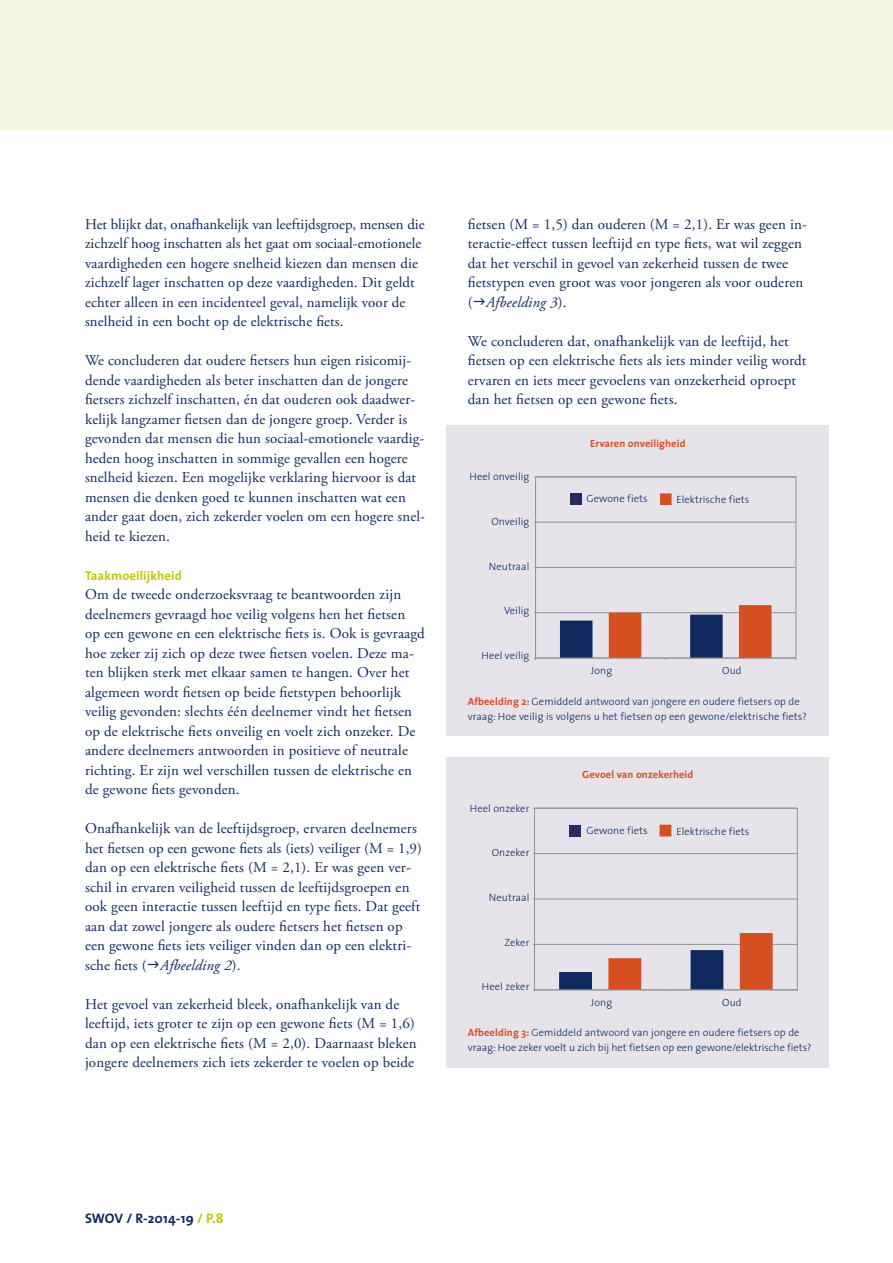
<style>
.page{position:relative;width:893px;height:1263px;background:#fff}
.page>*{position:absolute;margin:0;border:0;box-sizing:border-box;transform-origin:0 0}
.t1{font:15px/19.5px "Adobe Garamond Pro";letter-spacing:.01em;color:#10295f}
.t2{font:700 13.8px "The Sans";letter-spacing:.01em;color:#10295f}
.t3{font:700 12.75px "The Sans";letter-spacing:.01em;color:#c1c800}
.t4{font:300 10.5px/15px "The Sans";letter-spacing:.01em;color:#10295f}
.t5{font:700 10.5px "The Sans";letter-spacing:.01em;color:#d64f21}
.s1{font-style:italic}
.s2{font-weight:700;color:#d64f21}
.s3{color:#c1c800}
</style>
<div class="page">
<div style="left:0;top:0;width:893px;height:131px;background:#f6f7e3"></div>
<div style="left:446px;top:426px;width:383px;height:310px;background:#e6e3eb"></div>
<hr style="left:535px;top:612px;width:261px;height:1px;background:#929497">
<hr style="left:535px;top:567px;width:261px;height:1px;background:#929497">
<hr style="left:535px;top:522px;width:261px;height:1px;background:#929497">
<div style="left:535px;top:477px;width:261px;height:181px;border:1px solid #929497"></div>
<hr style="left:535px;top:477px;width:1px;height:181px;background:#929497">
<hr style="left:535px;top:658px;width:261px;height:1px;background:#929497">
<svg style="left:560px;top:605px;width:211px;height:55px"></svg>
<div style="left:570px;top:494px;width:11px;height:11px;background:#282b66"></div>
<div style="left:660px;top:494px;width:11px;height:11px;background:#d64f21"></div>
<div style="left:446px;top:757px;width:383px;height:310px;background:#e6e3eb"></div>
<hr style="left:534px;top:944px;width:263px;height:1px;background:#929497">
<hr style="left:534px;top:899px;width:263px;height:1px;background:#929497">
<hr style="left:534px;top:853px;width:263px;height:1px;background:#929497">
<div style="left:534px;top:808px;width:263px;height:182px;border:1px solid #929497"></div>
<hr style="left:534px;top:808px;width:1px;height:182px;background:#929497">
<hr style="left:534px;top:989px;width:263px;height:1px;background:#929497">
<svg style="left:559px;top:933px;width:214px;height:58px"></svg>
<div style="left:569px;top:825px;width:11px;height:11px;background:#282b66"></div>
<div style="left:660px;top:825px;width:11px;height:11px;background:#d64f21"></div>
<p class="t1" style="left:85px;top:215px;width:341px">Het blijkt dat, onafhankelijk van leeftijdsgroep, mensen die zichzelf hoog inschatten als het gaat om sociaal-emotionele vaardigheden een hogere snelheid kiezen dan mensen die zichzelf lager inschatten op deze vaardigheden. Dit geldt echter alleen in een incidenteel geval, namelijk voor de snelheid in een bocht op de elektrische fiets.</p>
<p class="t1" style="left:85px;top:351px;width:341px">We concluderen dat oudere fietsers hun eigen risicomij&shy;dende vaardigheden als beter inschatten dan de jongere fietsers zichzelf inschatten, én dat ouderen ook daadwer&shy;kelijk langzamer fietsen dan de jongere groep. Verder is gevonden dat mensen die hun sociaal-emotionele vaardig&shy;heden hoog inschatten in sommige gevallen een hogere snelheid kiezen. Een mogelijke verklaring hiervoor is dat mensen die denken goed te kunnen inschatten wat een ander gaat doen, zich zekerder voelen om een hogere snel&shy;heid te kiezen.</p>
<p class="t3" style="left:85px;top:565px;width:98px">Taakmoeilijkheid</p>
<p class="t1" style="left:85px;top:585px;width:341px">Om de tweede onderzoeksvraag te beantwoorden zijn deelnemers gevraagd hoe veilig volgens hen het fietsen<br>op een gewone en een elektrische fiets is. Ook is gevraagd hoe zeker zij zich op deze twee fietsen voelen. Deze ma&shy;ten blijken sterk met elkaar samen te hangen. Over het algemeen wordt fietsen op beide fietstypen behoorlijk veilig gevonden: slechts één deelnemer vindt het fietsen op de elektrische fiets onveilig en voelt zich onzeker. De andere deelnemers antwoorden in positieve of neutrale richting. Er zijn wel verschillen tussen de elektrische en de gewone fiets gevonden.</p>
<p class="t1" style="left:85px;top:819px;width:338px">Onafhankelijk van de leeftijdsgroep, ervaren deelnemers het fietsen op een gewone fiets als (iets) veiliger (M = 1,9) dan op een elektrische fiets (M = 2,1). Er was geen ver&shy;schil in ervaren veiligheid tussen de leeftijdsgroepen en ook geen interactie tussen leeftijd en type fiets. Dat geeft aan dat zowel jongere als oudere fietsers het fietsen op een gewone fiets iets veiliger vinden dan op een elektri&shy;sche fiets ( <span class="s1">Afbeelding 2</span>).</p>
<p class="t1" style="left:85px;top:995px;width:333px">Het gevoel van zekerheid bleek, onafhankelijk van de leeftijd, iets groter te zijn op een gewone fiets (M = 1,6) dan op een elektrische fiets (M = 2,0). Daarnaast bleken jongere deelnemers zich iets zekerder te voelen op beide</p>
<p class="t1" style="left:468px;top:215px;width:341px">fietsen (M = 1,5) dan ouderen (M = 2,1). Er was geen in&shy;teractie-effect tussen leeftijd en type fiets, wat wil zeggen dat het verschil in gevoel van zekerheid tussen de twee fietstypen even groot was voor jongeren als voor ouderen ( <span class="s1">Afbeelding 3</span>).</p>
<p class="t1" style="left:468px;top:332px;width:340px">We concluderen dat, onafhankelijk van de leeftijd, het fietsen op een elektrische fiets als iets minder veilig wordt ervaren en iets meer gevoelens van onzekerheid oproept dan het fietsen op een gewone fiets.</p>
<p class="t4" style="left:470px;top:469px;width:61px">Heel onveilig</p>
<p class="t4" style="left:491px;top:513px;width:40px">Onveilig</p>
<p class="t4" style="left:489px;top:559px;width:42px">Neutraal</p>
<p class="t4" style="left:504px;top:603px;width:27px">Veilig</p>
<p class="t4" style="left:481px;top:647px;width:49px">Heel veilig</p>
<p class="t5" style="left:590px;top:434px;width:97px">Ervaren onveiligheid</p>
<p class="t4" style="left:586px;top:491px;width:63px">Gewone fiets</p>
<p class="t4" style="left:676px;top:492px;width:75px">Elektrische fiets</p>
<p class="t4" style="left:591px;top:663px;width:23px">Jong</p>
<p class="t4" style="left:722px;top:663px;width:21px">Oud</p>
<p class="t4" style="left:468px;top:694px;width:341px"><span class="s2">Afbeelding 2:</span> Gemiddeld antwoord van jongere en oudere fietsers op de vraag: Hoe veilig is volgens u het fietsen op een gewone/elektrische fiets?</p>
<p class="t4" style="left:470px;top:800px;width:61px">Heel onzeker</p>
<p class="t4" style="left:492px;top:844px;width:39px">Onzeker</p>
<p class="t4" style="left:489px;top:890px;width:42px">Neutraal</p>
<p class="t4" style="left:504px;top:934px;width:26px">Zeker</p>
<p class="t4" style="left:482px;top:979px;width:49px">Heel zeker</p>
<p class="t5" style="left:582px;top:766px;width:113px">Gevoel van onzekerheid</p>
<p class="t4" style="left:586px;top:822px;width:63px">Gewone fiets</p>
<p class="t4" style="left:676px;top:823px;width:75px">Elektrische fiets</p>
<p class="t4" style="left:591px;top:994px;width:23px">Jong</p>
<p class="t4" style="left:722px;top:994px;width:21px">Oud</p>
<p class="t4" style="left:468px;top:1025px;width:345px"><span class="s2">Afbeelding 3:</span> Gemiddeld antwoord van jongere en oudere fietsers op de vraag: Hoe zeker voelt u zich bij het fietsen op een gewone/elektrische fiets?</p>
<p class="t2" style="left:85px;top:1207px;width:140px">SWOV / R-2014-19 <span class="s3">/ P.8</span></p>
</div>
